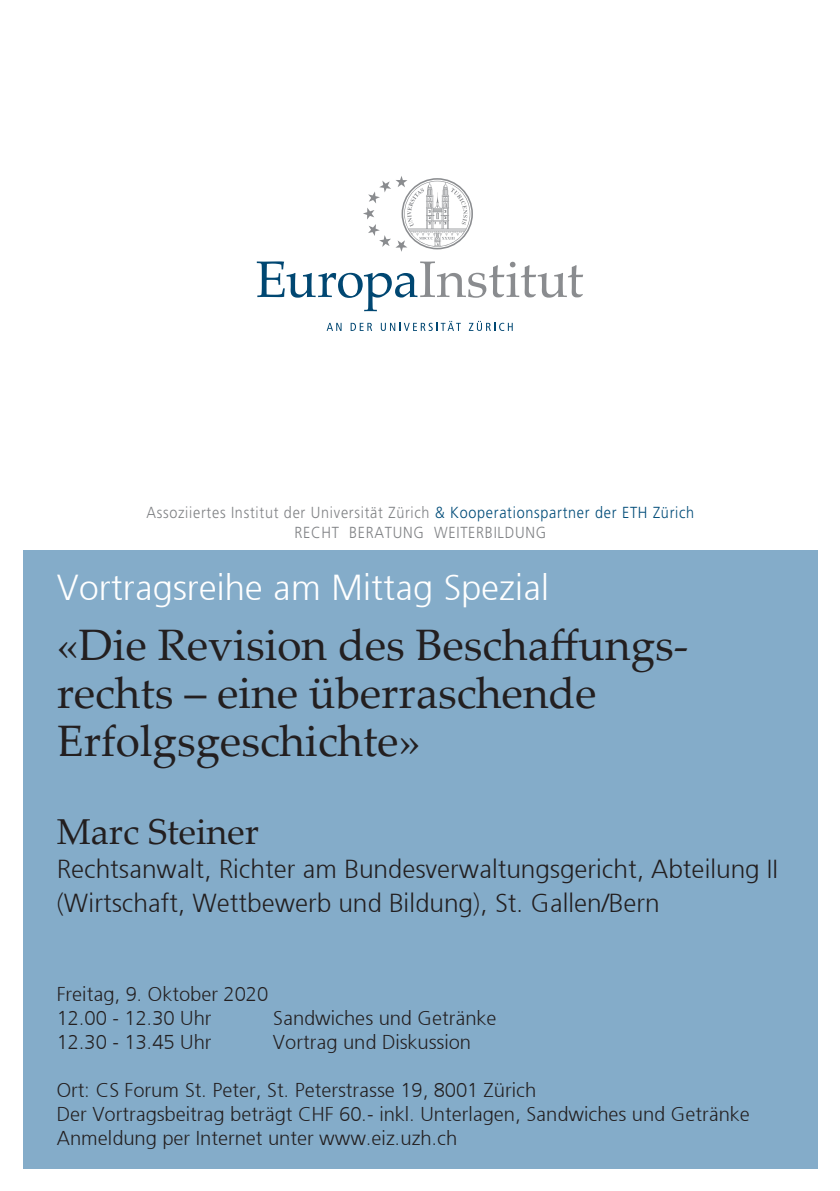
<style>
.page{position:relative;width:840px;height:1191px;background:#fff}
.page>*{position:absolute;margin:0;border:0;box-sizing:border-box;transform-origin:0 0}
.t1{font:44px/48px "Palatino Linotype";color:#231f20}
.t2{font:300 36px "Frutiger 45";color:#fff}
.t3{font:36px "Palatino Linotype";color:#231f20}
.t4{font:300 26px/34px "Frutiger 45";color:#231f20}
.t5{font:300 20px "Frutiger 45";color:#231f20}
.t6{font:300 16px "Frutiger LT Pro";letter-spacing:.05em;color:#808285;scale:.9 1}
.s1{color:#004c79}
</style>
<div class="page">
<div style="left:23px;top:550px;width:793px;height:618px;background:#84acc9"></div>
<svg style="left:326px;top:323px;width:15px;height:8px"></svg>
<svg style="left:350px;top:323px;width:22px;height:8px"></svg>
<svg style="left:380px;top:321px;width:80px;height:10px"></svg>
<svg style="left:468px;top:321px;width:44px;height:10px"></svg>
<svg style="left:257px;top:261px;width:326px;height:50px"></svg>
<svg style="left:363px;top:176px;width:109px;height:76px"></svg>
<p class="t6" style="left:146px;top:503px;width:610px">Assoziiertes Institut der Universität Zürich <span class="s1">&amp; Kooperationspartner der ETH Zürich</span></p>
<p class="t6" style="left:294px;top:523px;width:281px">RECHT BERATUNG WEITERBILDUNG</p>
<p class="t2" style="left:57px;top:567px;width:493px">Vortragsreihe am Mittag Spezial</p>
<p class="t1" style="left:57px;top:619px;width:633px">«Die Revision des Beschaffungs&shy;rechts – eine überraschende<br>Erfolgsgeschichte»</p>
<p class="t3" style="left:57px;top:806px;width:204px">Marc Steiner</p>
<p class="t4" style="left:57px;top:851px;width:722px">Rechtsanwalt, Richter am Bundesverwaltungsgericht, Abteilung II (Wirtschaft, Wettbewerb und Bildung), St. Gallen/Bern</p>
<p class="t5" style="left:57px;top:982px;width:213px">Freitag, 9. Oktober 2020</p>
<p class="t5" style="left:57px;top:1006px;width:156px">12.00 - 12.30 Uhr</p>
<p class="t5" style="left:273px;top:1006px;width:225px">Sandwiches und Getränke</p>
<p class="t5" style="left:57px;top:1030px;width:156px">12.30 - 13.45 Uhr</p>
<p class="t5" style="left:273px;top:1030px;width:199px">Vortrag und Diskussion</p>
<p class="t5" style="left:57px;top:1078px;width:480px">Ort: CS Forum St. Peter, St. Peterstrasse 19, 8001 Zürich</p>
<p class="t5" style="left:57px;top:1102px;width:694px">Der Vortragsbeitrag beträgt CHF 60.- inkl. Unterlagen, Sandwiches und Getränke</p>
<p class="t5" style="left:57px;top:1126px;width:402px">Anmeldung per Internet unter www.eiz.uzh.ch</p>
</div>
